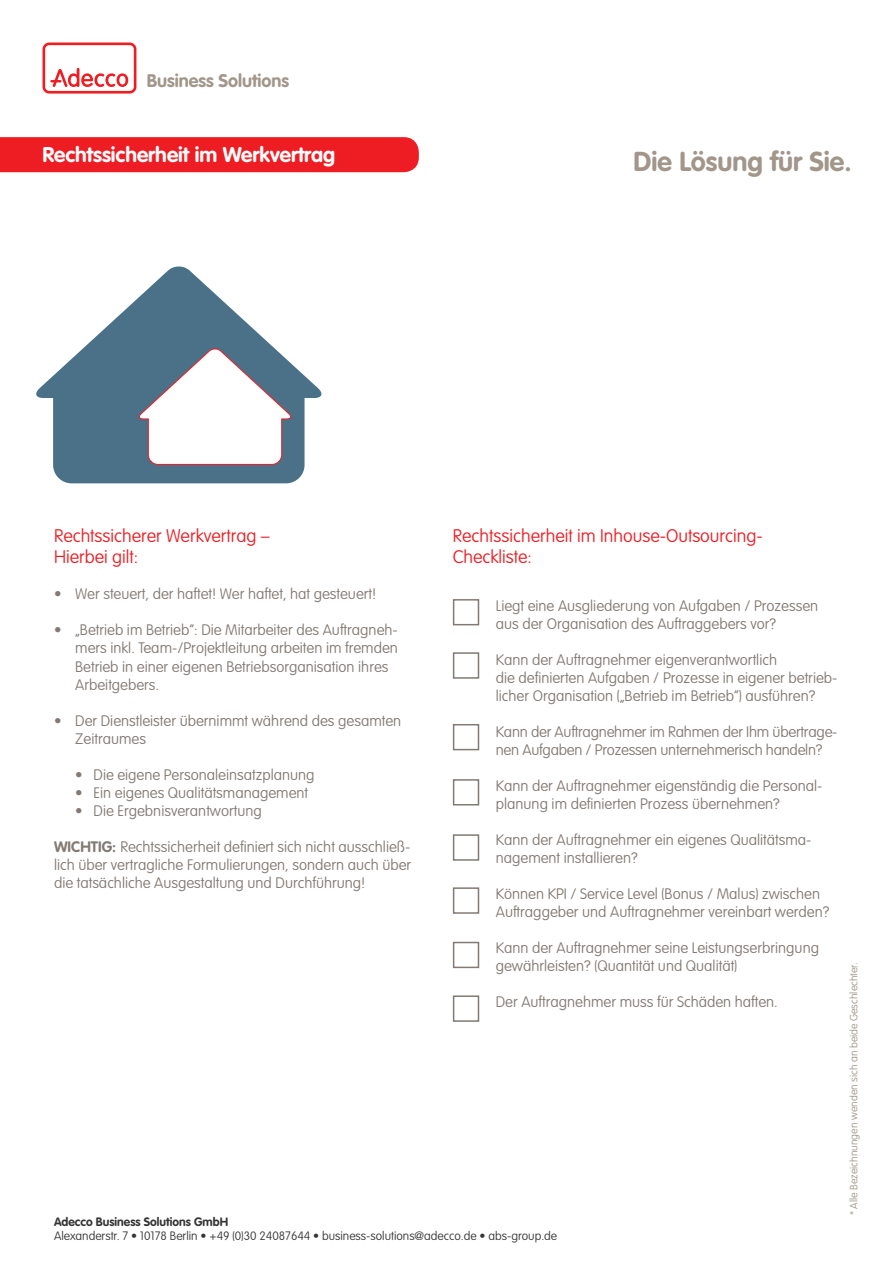
<style>
.page{position:relative;width:893px;height:1263px;background:#fff}
.page>*{position:absolute;margin:0;border:0;box-sizing:border-box;transform-origin:0 0}
.t1{font:700 27px "VAG Rounded Std";color:#a19689}
.t2{font:700 21px "VAG Rounded Std";color:#fff}
.t3{font:100 18px/21.6px "VAG Rounded Std";color:#ee1d23}
.t4{font:700 18px "VAG Rounded Std";color:#a19689}
.t5{font:100 15px/18px "VAG Rounded Std";color:#837a73}
.t6{font:100 12px "VAG Rounded Std";color:#363536}
.t7{font:700 12px "VAG Rounded Std";color:#363536}
.t8{font:100 10.5px "VAG Rounded Std";color:#a19689}
.s1{font-weight:700}
</style>
<div class="page">
<div style="left:0;top:137px;width:419px;height:35px;background:#ee1d23"></div>
<div style="left:43px;top:43px;width:93px;height:51px;border:3px solid #ee1d23;border-radius:5px"></div>
<svg style="left:50px;top:68px;width:78px;height:19px"></svg>
<div style="left:53px;top:377px;width:252px;height:106px;background:#4b7189;border-radius:18px"></div>
<svg style="left:36px;top:266px;width:286px;height:199px"></svg>
<div style="left:453px;top:599px;width:26px;height:26px;border:2px solid #837a73"></div>
<div style="left:453px;top:652px;width:26px;height:27px;border:2px solid #837a73"></div>
<div style="left:453px;top:724px;width:26px;height:26px;border:2px solid #837a73"></div>
<div style="left:453px;top:779px;width:26px;height:26px;border:2px solid #837a73"></div>
<div style="left:453px;top:834px;width:26px;height:27px;border:2px solid #837a73"></div>
<div style="left:453px;top:887px;width:26px;height:27px;border:2px solid #837a73"></div>
<div style="left:453px;top:942px;width:26px;height:26px;border:2px solid #837a73"></div>
<div style="left:453px;top:995px;width:26px;height:27px;border:2px solid #837a73"></div>
<p class="t4" style="left:147px;top:70px;width:144px">Business Solutions</p>
<h2 class="t2" style="left:43px;top:142px;width:294px">Rechtssicherheit im Werkvertrag</h2>
<h1 class="t1" style="left:634px;top:146px;width:219px">Die Lösung für Sie.</h1>
<p class="t3" style="left:54px;top:525px;width:217px">Rechtssicherer Werkvertrag –<br>Hierbei gilt:</p>
<p class="t5" style="left:54px;top:586px;width:324px">• Wer steuert, der haftet! Wer haftet, hat gesteuert!</p>
<p class="t5" style="left:75px;top:622px;width:324px;text-indent:-21px">• „Betrieb im Betrieb“: Die Mitarbeiter des Auftragneh&shy;mers inkl. Team-/Projektleitung arbeiten im fremden Betrieb in einer eigenen Betriebsorganisation ihres Arbeitgebers.</p>
<p class="t5" style="left:75px;top:712px;width:327px;text-indent:-21px">• Der Dienstleister übernimmt während des gesamten<br>Zeitraumes</p>
<p class="t5" style="left:75px;top:766px;width:241px">• Die eigene Personaleinsatzplanung</p>
<p class="t5" style="left:75px;top:784px;width:234px">• Ein eigenes Qualitätsmanagement</p>
<p class="t5" style="left:75px;top:802px;width:188px">• Die Ergebnisverantwortung</p>
<p class="t5" style="left:54px;top:838px;width:359px;text-align:justify"><span class="s1">WICHTIG:</span> Rechtssicherheit definiert sich nicht ausschließ&shy;lich über vertragliche Formulierungen, sondern auch über die tatsächliche Ausgestaltung und Durchführung!</p>
<p class="t3" style="left:453px;top:525px;width:312px">Rechtssicherheit im Inhouse-Outsourcing-<br>Checkliste:</p>
<p class="t5" style="left:496px;top:597px;width:324px">Liegt eine Ausgliederung von Aufgaben / Prozessen aus der Organisation des Auftraggebers vor?</p>
<p class="t5" style="left:496px;top:651px;width:343px">Kann der Auftragnehmer eigenverantwortlich<br>die definierten Aufgaben / Prozesse in eigener betrieb&shy;licher Organisation („Betrieb im Betrieb“) ausführen?</p>
<p class="t5" style="left:496px;top:723px;width:343px">Kann der Auftragnehmer im Rahmen der Ihm übertrage&shy;nen Aufgaben / Prozessen unternehmerisch handeln?</p>
<p class="t5" style="left:496px;top:777px;width:328px">Kann der Auftragnehmer eigenständig die Personal&shy;planung im definierten Prozess übernehmen?</p>
<p class="t5" style="left:496px;top:831px;width:317px">Kann der Auftragnehmer ein eigenes Qualitätsma&shy;nagement installieren?</p>
<p class="t5" style="left:496px;top:885px;width:335px">Können KPI / Service Level (Bonus / Malus) zwischen<br>Auftraggeber und Auftragnehmer vereinbart werden?</p>
<p class="t5" style="left:496px;top:939px;width:325px">Kann der Auftragnehmer seine Leistungserbringung gewährleisten? (Quantität und Qualität)</p>
<p class="t5" style="left:496px;top:993px;width:284px">Der Auftragnehmer muss für Schäden haften.</p>
<p class="t7" style="left:54px;top:1214px;width:176px">Adecco Business Solutions GmbH</p>
<p class="t6" style="left:54px;top:1229px;width:505px">Alexanderstr. 7 • 10178 Berlin • +49 (0)30 24087644 • business-solutions@adecco.de • abs-group.de</p>
<p class="t8" style="left:848px;top:1215px;width:254px;rotate:-90deg">* Alle Bezeichnungen wenden sich an beide Geschlechter.</p>
</div>
